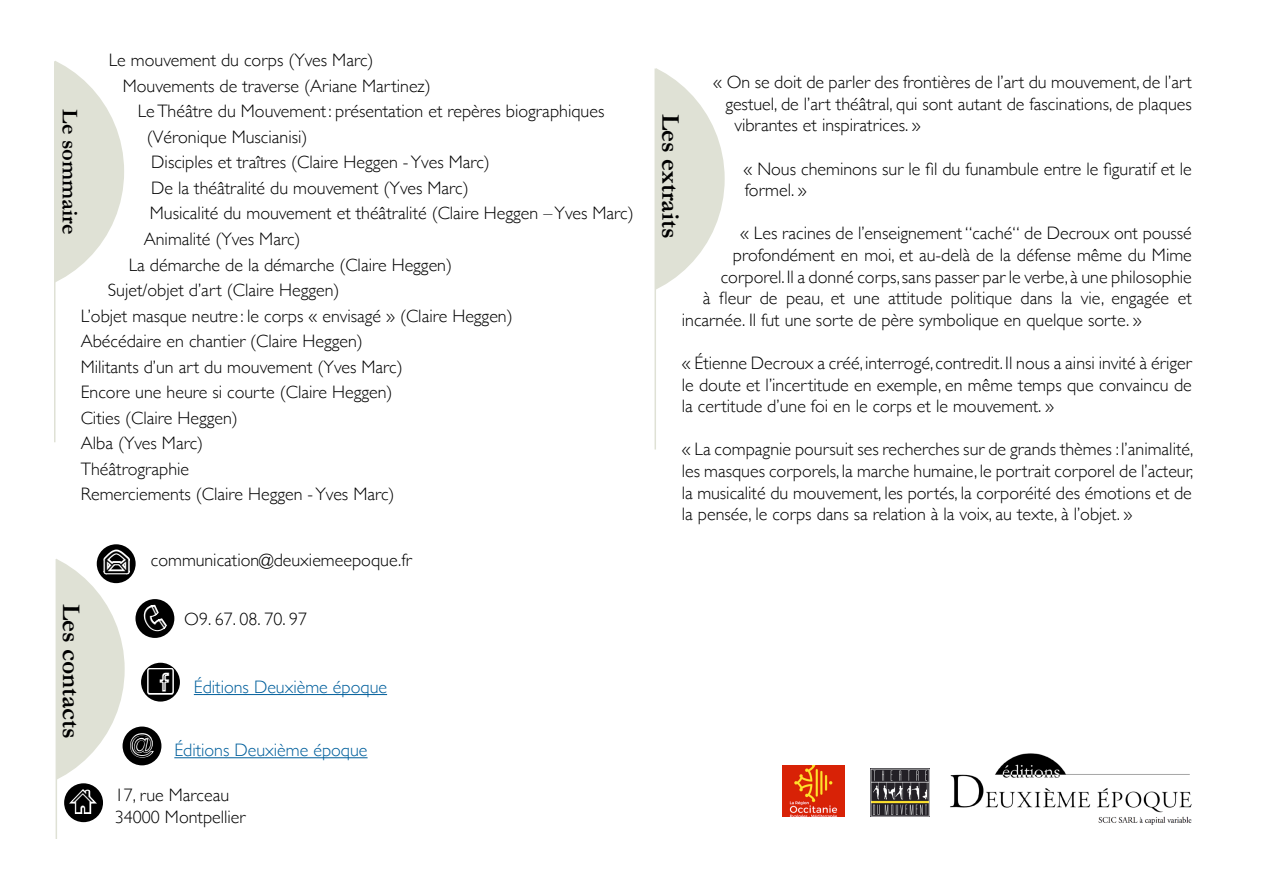
<style>
.page{position:relative;width:1263px;height:893px;background:#fff}
.page>*{position:absolute;margin:0;border:0;box-sizing:border-box;transform-origin:0 0}
.t1{font:300 27px "Gill Sans";color:#000}
.t2{font:700 25.5px "Garamond";color:#000}
.t3{font:700 22.5px "Garamond";color:#000}
.t4{font:300 18px/21.6px "Gill Sans";color:#000;text-align:justify}
.t5{font:300 18px "Gill Sans";color:#005f9c}
.s1{font-family:"Social Iconby BRIANQC";font-weight:400;font-size:31.5px;color:#000}
</style>
<div class="page">
<svg style="left:56px;top:61px;width:68px;height:221px"></svg>
<hr style="left:54px;top:61px;width:2px;height:381px;background:#dfe1d5">
<hr style="left:56px;top:559px;width:1px;height:280px;background:#dfe1d5">
<svg style="left:656px;top:68px;width:69px;height:222px"></svg>
<hr style="left:654px;top:69px;width:2px;height:380px;background:#dfe1d5">
<img style="left:950px;top:753px;width:242px;height:72px">
<img style="left:870px;top:768px;width:59px;height:48px">
<svg style="left:97px;top:544px;width:39px;height:39px"></svg>
<div style="left:141px;top:663px;width:39px;height:39px;background:#000;border-radius:50%"></div>
<div style="left:64px;top:783px;width:39px;height:39px;background:#000;border-radius:50%"></div>
<hr style="left:194px;top:694px;width:193px;height:1px;background:#005f9c">
<img style="left:782px;top:765px;width:63px;height:52px">
<hr style="left:174px;top:757px;width:194px;height:1px;background:#005f9c">
<svg style="left:57px;top:547px;width:118px;height:268px"></svg>
<p class="t4" style="left:109px;top:49px;width:266px">Le mouvement du corps (Yves Marc)</p>
<p class="t4" style="left:123px;top:74px;width:309px">Mouvements de traverse (Ariane Martinez)</p>
<p class="t4" style="left:138px;top:100px;width:468px">Le Théâtre du Mouvement: présentation et repères biographiques</p>
<p class="t4" style="left:147px;top:125px;width:162px">(Véronique Muscianisi)</p>
<p class="t4" style="left:151px;top:151px;width:340px">Disciples et traîtres (Claire Heggen - Yves Marc)</p>
<p class="t4" style="left:151px;top:176px;width:319px">De la théâtralité du mouvement (Yves Marc)</p>
<p class="t4" style="left:150px;top:202px;width:485px">Musicalité du mouvement et théâtralité (Claire Heggen – Yves Marc)</p>
<p class="t4" style="left:144px;top:227px;width:158px">Animalité (Yves Marc)</p>
<p class="t4" style="left:129px;top:253px;width:325px">La démarche de la démarche (Claire Heggen)</p>
<p class="t4" style="left:108px;top:278px;width:233px">Sujet/objet d’art (Claire Heggen)</p>
<p class="t4" style="left:81px;top:304px;width:433px">L’objet masque neutre : le corps « envisagé » (Claire Heggen)</p>
<p class="t4" style="left:81px;top:329px;width:284px">Abécédaire en chantier (Claire Heggen)</p>
<p class="t4" style="left:81px;top:355px;width:323px">Militants d’un art du mouvement (Yves Marc)</p>
<p class="t4" style="left:81px;top:380px;width:313px">Encore une heure si courte (Claire Heggen)</p>
<p class="t4" style="left:81px;top:406px;width:159px">Cities (Claire Heggen)</p>
<p class="t4" style="left:81px;top:431px;width:124px">Alba (Yves Marc)</p>
<p class="t4" style="left:81px;top:457px;width:110px">Théâtrographie</p>
<p class="t4" style="left:81px;top:483px;width:315px">Remerciements (Claire Heggen - Yves Marc)</p>
<p class="t3" style="left:83px;top:109px;width:127px;rotate:90deg">Le sommaire</p>
<h2 class="t2" style="left:86px;top:604px;width:137px;rotate:90deg">Les contacts</h2>
<p class="t4" style="left:151px;top:548px;width:262px">communication@deuxiemeepoque.fr</p>
<p class="t4" style="left:184px;top:607px;width:124px">O9. 67. 08. 70. 97</p>
<p class="t5" style="left:147px;top:673px;width:242px"><span class="s1">w</span> éditions Deuxième époque</p>
<h1 class="t1" style="left:131px;top:722px;width:23px">@</h1>
<p class="t5" style="left:174px;top:736px;width:195px">éditions Deuxième époque</p>
<p class="t4" style="left:115px;top:784px;width:116px">17, rue Marceau</p>
<p class="t4" style="left:71px;top:805px;width:177px">★ 34000 Montpellier</p>
<p class="t4" style="left:713px;top:71px;width:480px">« On se doit de parler des frontières de l’art du mouvement, de l’art</p>
<p class="t4" style="left:725px;top:92px;width:468px">gestuel, de l’art théâtral, qui sont autant de fascinations, de plaques</p>
<p class="t4" style="left:734px;top:114px;width:188px">vibrantes et inspiratrices. »</p>
<p class="t4" style="left:743px;top:157px;width:450px">« Nous cheminons sur le fil du funambule entre le figuratif et le formel. »</p>
<p class="t4" style="left:740px;top:222px;width:453px">« Les racines de l’enseignement “caché“ de Decroux ont poussé</p>
<p class="t4" style="left:733px;top:243px;width:461px">profondément en moi, et au-delà de la défense même du Mime</p>
<p class="t4" style="left:721px;top:265px;width:472px">corporel. Il a donné corps, sans passer par le verbe, à une philosophie</p>
<p class="t4" style="left:703px;top:287px;width:491px">à fleur de peau, et une attitude politique dans la vie, engagée et</p>
<p class="t4" style="left:682px;top:308px;width:462px">incarnée. Il fut une sorte de père symbolique en quelque sorte. »</p>
<p class="t4" style="left:682px;top:351px;width:512px">« Étienne Decroux a créé, interrogé, contredit. Il nous a ainsi invité à ériger le doute et l’incertitude en exemple, en même temps que convaincu de la certitude d’une foi en le corps et le mouvement. »</p>
<p class="t4" style="left:682px;top:438px;width:513px">« La compagnie poursuit ses recherches sur de grands thèmes : l’animalité, les masques corporels, la marche humaine, le portrait corporel de l’acteur, la musicalité du mouvement, les portés, la corporéité des émotions et de la pensée, le corps dans sa relation à la voix, au texte, à l’objet. »</p>
<h2 class="t2" style="left:686px;top:114px;width:126px;rotate:90deg">Les extraits</h2>
</div>
